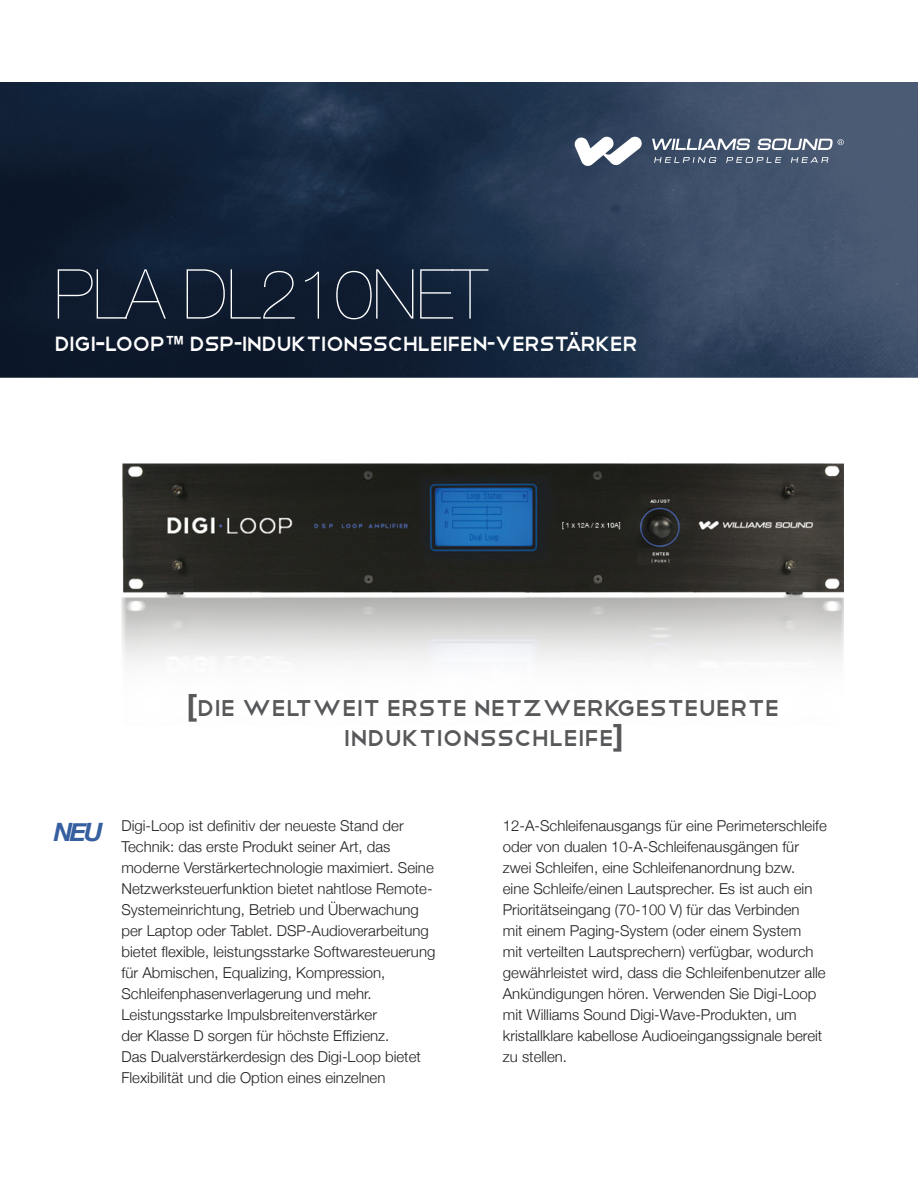
<style>
.page{position:relative;width:918px;height:1188px;background:#fff}
.page>*{position:absolute;margin:0;border:0;box-sizing:border-box;transform-origin:0 0}
.t1{font:200 69px "Helvetica Neue";letter-spacing:-.01em;color:#fff}
.head_quote{font:30px/30px "Telegrafico";letter-spacing:-.025em;color:#57585a;text-align:center}
.title2{font:27px "Telegrafico";letter-spacing:-.05em;color:#fff}
.head1{font:italic 700 25.2px "Helvetica Neue";color:#365fa0}
.body{font:300 15px/21px "Helvetica Neue";color:#231f20}
.s1{font-family:"Helvetica Neue";font-weight:500}
.s2{font-family:"Arial";font-weight:700;font-size:21px}
.s3{font-family:"Helvetica"}
.s4{font-family:"Helvetica Neue";font-weight:700}
</style>
<div class="page">
<img style="left:0;top:82px;width:918px;height:296px">
<svg style="left:654px;top:157px;width:62px;height:6px"></svg>
<svg style="left:726px;top:157px;width:55px;height:6px"></svg>
<svg style="left:791px;top:157px;width:37px;height:6px"></svg>
<svg style="left:652px;top:139px;width:98px;height:11px"></svg>
<svg style="left:574px;top:136px;width:69px;height:30px"></svg>
<svg style="left:757px;top:139px;width:87px;height:11px"></svg>
<img style="left:122px;top:463px;width:722px;height:201px">
<p class="t1" style="left:54px;top:254px;width:435px">PLA DL210NET</p>
<p class="title2" style="left:54px;top:326px;width:586px">DIGI<span class="s1">-</span>LOOP<span class="s2">™</span> DSP<span class="s3">-</span>INDUKTIONSSCHLEIFEN<span class="s3">-</span>VERSTa<span class="s3">¨</span>RKER</p>
<p class="head_quote" style="left:187px;top:691px;width:594px"><span class="s4">[</span>DIE WELTWEIT ERSTE NETZWERKGESTEUERTE<br>INDUKTIONSSCHLEIFE<span class="s4">]</span></p>
<p class="head1" style="left:54px;top:817px;width:51px">NEU</p>
<p class="body" style="left:122px;top:815px;width:315px">Digi-Loop ist definitiv der neueste Stand der Technik: das erste Produkt seiner Art, das moderne Verstärkertechnologie maximiert. Seine Netzwerksteuerfunktion bietet nahtlose Remote-Systemeinrichtung, Betrieb und Überwachung per Laptop oder Tablet. DSP‑Audioverarbeitung bietet flexible, leistungsstarke Softwaresteuerung für Abmischen, Equalizing, Kompression, Schleifenphasenverlagerung und mehr.<br>Leistungsstarke Impulsbreitenverstärker<br>der Klasse D sorgen für höchste Effizienz.<br>Das Dualverstärkerdesign des Digi-Loop bietet Flexibilität und die Option eines einzelnen</p>
<p class="body" style="left:503px;top:815px;width:325px">12-A-Schleifenausgangs für eine Perimeterschleife oder von dualen 10-A-Schleifenausgängen für zwei Schleifen, eine Schleifenanordnung bzw.<br>eine Schleife/einen Lautsprecher. Es ist auch ein Prioritätseingang (70-100 V) für das Verbinden<br>mit einem Paging-System (oder einem System<br>mit verteilten Lautsprechern) verfügbar, wodurch gewährleistet wird, dass die Schleifenbenutzer alle Ankündigungen hören. Verwenden Sie Digi-Loop mit Williams Sound Digi-Wave-Produkten, um kristallklare kabellose Audioeingangssignale bereit zu stellen.</p>
</div>
